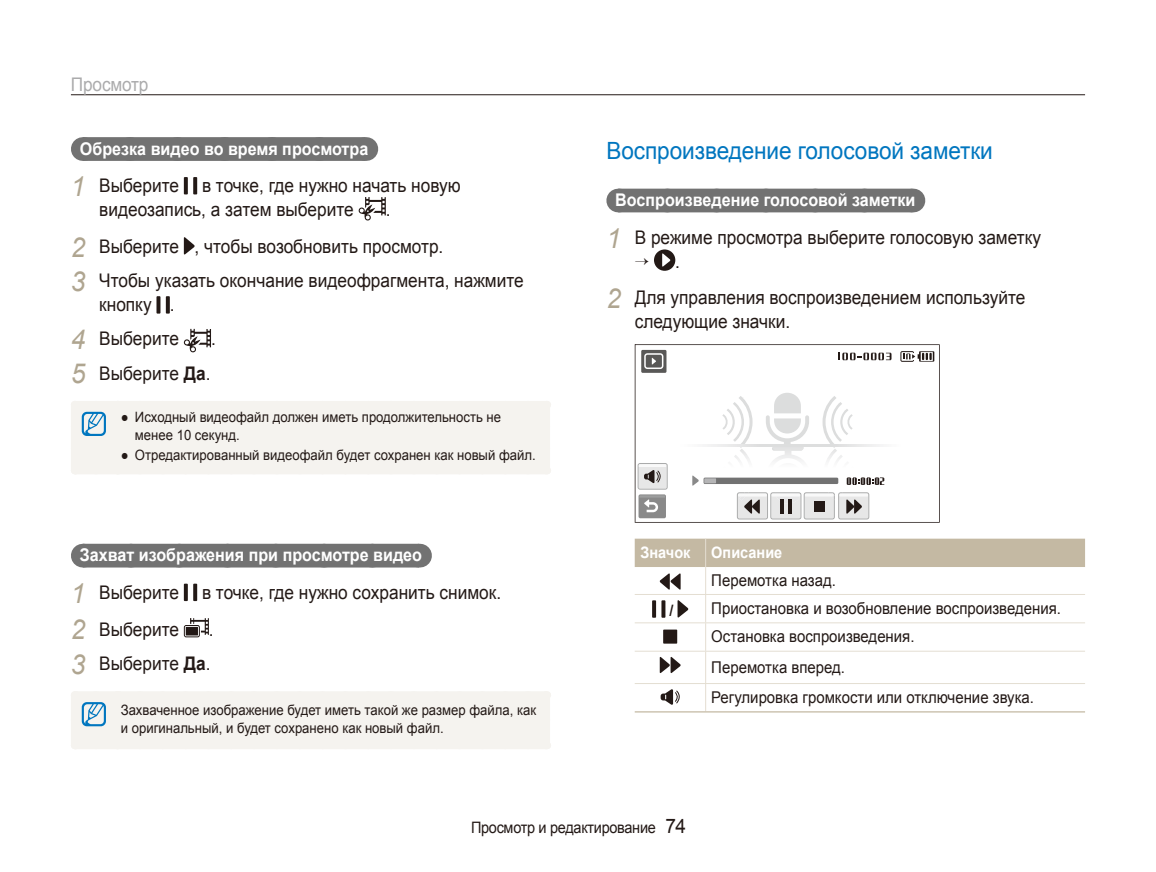
<style>
.page{position:relative;width:1156px;height:872px;background:#fff}
.page>*{position:absolute;margin:0;border:0;box-sizing:border-box;transform-origin:0 0}
.t1{font:23.75px "Arial";letter-spacing:-.005em;color:#0076bf;scale:.95 1}
.t2{font:18.75px/23.8px "Arial";color:#231916;scale:.92 1}
.t3{font:18.75px "Arial";letter-spacing:-.01em;color:#ababac;scale:.92 1}
.t4{font:700 17.5px "Arial";color:#fff;scale:.92 1}
.t5{font:16.25px/28.2px "Arial";color:#231916;scale:.92 1}
.t6{font:15.75px "Arial";letter-spacing:-.02em;color:#231916;scale:.92 1}
.t7{font:700 15.75px "Arial";color:#fff;scale:.92 1}
.t8{font:700 15.75px "Arial";color:#231916;scale:.92 1}
.t9{font:14.25px/18px "Arial";color:#231916;scale:.92 1}
.s1{font-style:italic;font-size:27.5px;color:#afa590}
.s2{font-weight:700}
.s3{font-size:20px}
</style>
<div class="page">
<hr style="left:71px;top:94px;width:1013px;height:1px;background:#231916">
<div style="left:618px;top:189px;width:294px;height:23px;background:#727272"></div>
<svg style="left:912px;top:189px;width:1px;height:23px"></svg>
<div style="left:654px;top:249px;width:21px;height:22px;background:#231916;border-radius:50%"></div>
<svg style="left:662px;top:253px;width:8px;height:14px"></svg>
<svg style="left:634px;top:344px;width:305px;height:179px"></svg>
<hr style="left:675px;top:444px;width:225px;height:2px;background:#f9f9f9">
<div style="left:703px;top:477px;width:135px;height:7px;background:#727272"></div>
<div style="left:704px;top:478px;width:12px;height:5px;background:#b5b5b6"></div>
<svg style="left:692px;top:475px;width:6px;height:11px"></svg>
<div style="left:638px;top:494px;width:27px;height:24px;background:#898989;border-radius:2px"></div>
<svg style="left:639px;top:495px;width:26px;height:17px"></svg>
<div style="left:641px;top:350px;width:25px;height:23px;background:#595857"></div>
<svg style="left:644px;top:353px;width:19px;height:16px"></svg>
<svg style="left:838px;top:353px;width:53px;height:7px"></svg>
<svg style="left:722px;top:393px;width:162px;height:126px"></svg>
<div style="left:813px;top:501px;width:11px;height:10px;background:#231916"></div>
<hr style="left:780px;top:499px;width:3px;height:15px;background:#231916">
<hr style="left:788px;top:499px;width:3px;height:15px;background:#231916">
<svg style="left:900px;top:351px;width:34px;height:11px"></svg>
<svg style="left:637px;top:463px;width:30px;height:26px"></svg>
<hr style="left:634px;top:651px;width:450px;height:1px;background:#e4ded2">
<hr style="left:705px;top:651px;width:1px;height:32px;background:#e4ded2">
<hr style="left:634px;top:683px;width:450px;height:1px;background:#e4ded2">
<svg style="left:705px;top:684px;width:1px;height:27px"></svg>
<hr style="left:634px;top:711px;width:450px;height:1px;background:#c4b9a3">
<svg style="left:634px;top:538px;width:450px;height:113px"></svg>
<div style="left:663px;top:629px;width:14px;height:14px;background:#231916"></div>
<svg style="left:659px;top:657px;width:21px;height:16px"></svg>
<svg style="left:660px;top:689px;width:19px;height:15px"></svg>
<div style="left:83px;top:137px;width:282px;height:24px;background:#727272"></div>
<svg style="left:133px;top:137px;width:209px;height:24px"></svg>
<svg style="left:365px;top:137px;width:1px;height:24px"></svg>
<div style="left:83px;top:544px;width:336px;height:23px;background:#727272"></div>
<svg style="left:419px;top:544px;width:1px;height:23px"></svg>
<svg style="left:184px;top:177px;width:4px;height:17px"></svg>
<svg style="left:193px;top:177px;width:4px;height:17px"></svg>
<svg style="left:358px;top:197px;width:28px;height:23px"></svg>
<svg style="left:184px;top:237px;width:10px;height:17px"></svg>
<svg style="left:156px;top:296px;width:4px;height:17px"></svg>
<svg style="left:166px;top:296px;width:4px;height:17px"></svg>
<svg style="left:184px;top:329px;width:27px;height:23px"></svg>
<div style="left:71px;top:401px;width:479px;height:73px;background:#f5f3ef"></div>
<svg style="left:184px;top:583px;width:4px;height:18px"></svg>
<svg style="left:193px;top:583px;width:4px;height:18px"></svg>
<svg style="left:184px;top:618px;width:25px;height:19px"></svg>
<div style="left:71px;top:691px;width:479px;height:58px;background:#f5f3ef"></div>
<p class="t3" style="left:71px;top:72px;width:86px">Просмотр</p>
<p class="t4" style="left:80px;top:139px;width:315px">Обрезка видео во время просмотра</p>
<p class="t2" style="left:99px;top:174px;width:394px;text-indent:-28px"><span class="s1">1</span> Выберите в точке, где нужно начать новую видеозапись, а затем выберите</p>
<p class="t2" style="left:71px;top:191px;width:406px;line-height:36.5px;text-indent:315px">.<br><span class="s1">2</span> Выберите , чтобы возобновить просмотр.</p>
<p class="t2" style="left:99px;top:269px;width:463px;text-indent:-28px"><span class="s1">3</span> Чтобы указать окончание видеофрагмента, нажмите кнопку .</p>
<p class="t2" style="left:71px;top:327px;width:119px"><span class="s1">4</span> Выберите</p>
<p class="t2" style="left:211px;top:327px;width:7px">.</p>
<p class="t2" style="left:71px;top:361px;width:153px"><span class="s1">5</span> Выберите <span class="s2">Да</span>.</p>
<p class="t9" style="left:135px;top:408px;width:399px;text-indent:-14px">● Исходный видеофайл должен иметь продолжительность не менее 10 секунд.</p>
<p class="t9" style="left:121px;top:446px;width:452px">● Отредактированный видеофайл будет сохранен как новый файл.</p>
<p class="t4" style="left:80px;top:545px;width:373px">Захват изображения при просмотре видео</p>
<p class="t2" style="left:71px;top:574px;width:469px;line-height:36.5px"><span class="s1">1</span> Выберите в точке, где нужно сохранить снимок.<br><span class="s1">2</span> Выберите</p>
<p class="t2" style="left:71px;top:612px;width:157px;line-height:34.5px;text-align:right">.<br><span class="s1">3</span> Выберите <span class="s2">Да</span>.</p>
<p class="t9" style="left:121px;top:701px;width:453px">Захваченное изображение будет иметь такой же размер файла, как и оригинальный, и будет сохранено как новый файл.</p>
<p class="t1" style="left:606px;top:135px;width:408px">Воспроизведение голосовой заметки</p>
<p class="t4" style="left:615px;top:190px;width:327px">Воспроизведение голосовой заметки</p>
<p class="t2" style="left:675px;top:226px;width:399px;text-indent:-69px"><span class="s1">1</span> В режиме просмотра выберите голосовую заметку .</p>
<p class="t2" style="left:634px;top:286px;width:426px;text-indent:-28px"><span class="s1">2</span> Для управления воспроизведением используйте следующие значки.</p>
<p class="t7" style="left:640px;top:543px;width:56px">Значок</p>
<p class="t7" style="left:711px;top:543px;width:79px">Описание</p>
<p class="t5" style="left:711px;top:566px;width:137px">Перемотка назад.</p>
<p class="t8" style="left:669px;top:601px;width:6px">/</p>
<p class="t5" style="left:711px;top:594px;width:381px">Приостановка и возобновление воспроизведения.<br>Остановка воспроизведения.</p>
<p class="t5" style="left:711px;top:652px;width:352px;line-height:30.2px">Перемотка вперед.<br>Регулировка громкости или отключение звука.</p>
<p class="t6" style="left:471px;top:817px;width:235px">Просмотр и редактирование <span class="s3">74</span></p>
</div>
